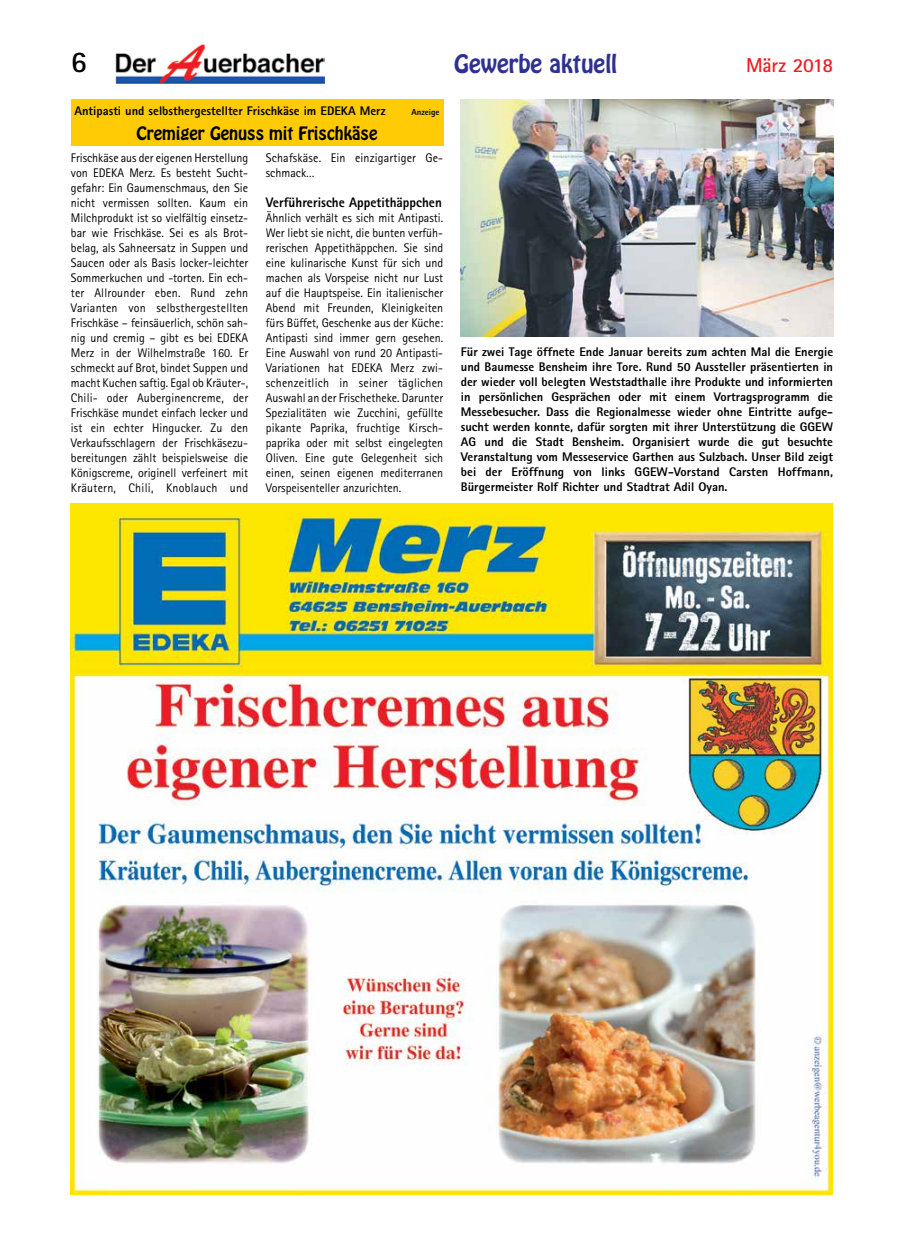
<style>
.page{position:relative;width:904px;height:1241px;background:#fff}
.page>*{position:absolute;margin:0;border:0;box-sizing:border-box;transform-origin:0 0}
.t1{font:700 30px "Rotis Sans Serif";color:#000}
.t2{font:22.5px "Hobo";color:#2e3092}
.t3{font:700 20px "Rotis Sans Serif";letter-spacing:-.02em;color:#ed1d24}
.t4{font:16.25px "Hobo";color:#000}
.t5{font:800 13.75px "Rotis Sans Serif";color:#000;scale:.96 1}
.t6{font:12.5px/15px "Rotis Sans Serif";color:#000;text-align:justify;scale:.96 1}
.t7{font:800 12.5px/15px "Rotis Sans Serif";color:#000;text-align:justify}
.t8{font:800 8.75px "Rotis Sans Serif";color:#000}
</style>
<div class="page">
<img style="left:115px;top:45px;width:209px;height:38px">
<div style="left:71px;top:99px;width:372px;height:46px;background:#ffcb05"></div>
<img style="left:71px;top:503px;width:762px;height:691px">
<img style="left:461px;top:99px;width:372px;height:238px">
<h1 class="t1" style="left:71px;top:42px;width:18px">6</h1>
<h2 class="t2" style="left:454px;top:48px;width:164px">Gewerbe aktuell</h2>
<h3 class="t3" style="left:746px;top:52px;width:89px">März 2018</h3>
<p class="t7" style="left:74px;top:103px;width:312px">Antipasti und selbsthergestellter Frischkäse im EDEKA Merz</p>
<p class="t8" style="left:411px;top:106px;width:30px">Anzeige</p>
<h3 class="t4" style="left:136px;top:122px;width:242px">Cremiger Genuss mit Frischkäse</h3>
<p class="t6" style="left:266px;top:150px;width:183px">Schafskäse. Ein einzigartiger Ge-- schmack…</p>
<p class="t5" style="left:266px;top:193px;width:185px">Verführerische Appetithäppchen</p>
<p class="t6" style="left:266px;top:210px;width:186px">Ähnlich verhält es sich mit Antipasti.<br>Wer liebt sie nicht, die bunten verfüh&shy;rerischen Appetithäppchen. Sie sind eine kulinarische Kunst für sich und machen als Vorspeise nicht nur Lust auf die Hauptspeise. Ein italienischer Abend mit Freunden, Kleinigkeiten fürs Büffet, Geschenke aus der Küche:<br>Antipasti sind immer gern gesehen.<br>Eine Auswahl von rund 20 Antipasti-Variationen hat EDEKA Merz zwi&shy;schenzeitlich in seiner täglichen Auswahl an der Frischetheke. Darunter Spezialitäten wie Zucchini, gefüllte pikante Paprika, fruchtige Kirsch&shy;paprika oder mit selbst eingelegten Oliven. Eine gute Gelegenheit sich einen, seinen eigenen mediterranen Vorspeisenteller anzurichten.</p>
<p class="t6" style="left:71px;top:150px;width:186px">Frischkäse aus der eigenen Herstellung von EDEKA Merz. Es besteht Sucht&shy;gefahr: Ein Gaumenschmaus, den Sie nicht vermissen sollten. Kaum ein Milchprodukt ist so vielfältig einsetz&shy;bar wie Frischkäse. Sei es als Brot&shy;belag, als Sahneersatz in Suppen und Saucen oder als Basis locker-leichter Sommerkuchen und -torten. Ein ech&shy;ter Allrounder eben. Rund zehn Varianten von selbsthergestellten Frischkäse – feinsäuerlich, schön sah&shy;nig und cremig – gibt es bei EDEKA Merz in der Wilhelmstraße 160. Er schmeckt auf Brot, bindet Suppen und macht Kuchen saftig. Egal ob Kräuter-, Chili- oder Auberginencreme, der Frischkäse mundet einfach lecker und ist ein echter Hingucker. Zu den Verkaufsschlagern der Frischkäsezu&shy;bereitungen zählt beispielsweise die Königscreme, originell verfeinert mit Kräutern, Chili, Knoblauch und</p>
<p class="t7" style="left:461px;top:344px;width:374px">Für zwei Tage öffnete Ende Januar bereits zum achten Mal die Energie und Baumesse Bensheim ihre Tore. Rund 50 Aussteller präsentierten in der wieder voll belegten Weststadthalle ihre Produkte und informierten in persönlichen Gesprächen oder mit einem Vortragsprogramm die Messebesucher. Dass die Regionalmesse wieder ohne Eintritte aufge&shy;sucht werden konnte, dafür sorgten mit ihrer Unterstützung die GGEW AG und die Stadt Bensheim. Organisiert wurde die gut besuchte Veranstaltung vom Messeservice Garthen aus Sulzbach. Unser Bild zeigt bei der Eröffnung von links GGEW-Vorstand Carsten Hoffmann, Bürgermeister Rolf Richter und Stadtrat Adil Oyan.</p>
</div>
